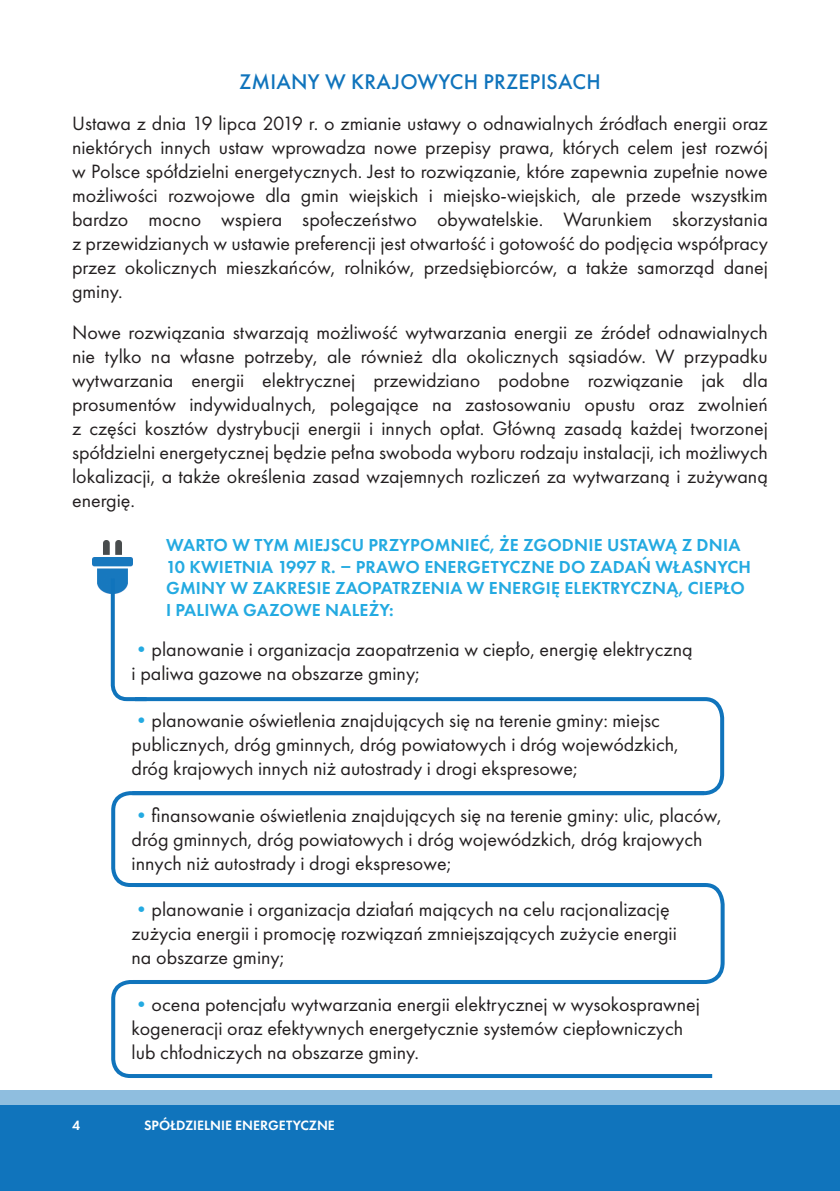
<style>
.page{position:relative;width:840px;height:1191px;background:#fff}
.page>*{position:absolute;margin:0;border:0;box-sizing:border-box;transform-origin:0 0}
.t1{font:500 22px "Futura PT";letter-spacing:.01em;color:#1074bc}
.t2{font:20px/24px "Futura PT";color:#231f20}
.t3{font:600 18px/21.6px "Futura PT";letter-spacing:.01em;color:#24aae1}
.t4{font:600 14px "Futura PT";color:#fff}
.s1{font-weight:500;color:#24aae1}
</style>
<div class="page">
<svg style="left:150px;top:697px;width:575px;height:98px"></svg>
<svg style="left:111px;top:789px;width:598px;height:98px"></svg>
<svg style="left:129px;top:881px;width:596px;height:101px"></svg>
<svg style="left:111px;top:978px;width:604px;height:100px"></svg>
<img style="left:92px;top:541px;width:41px;height:52px">
<svg style="left:109px;top:574px;width:41px;height:128px"></svg>
<div style="left:0;top:1105px;width:839px;height:86px;background:#1074bc"></div>
<div style="left:0;top:1090px;width:839px;height:15px;background:#8fbedf"></div>
<p class="t1" style="left:239px;top:68px;width:363px">ZMIANY W KRAJOWYCH PRZEPISACH</p>
<p class="t2" style="left:72px;top:111px;width:697px;text-align:justify">Ustawa z dnia 19 lipca 2019 r. o zmianie ustawy o odnawialnych źródłach energii oraz niektórych innych ustaw wprowadza nowe przepisy prawa, których celem jest rozwój w Polsce spółdzielni energetycznych. Jest to rozwiązanie, które zapewnia zupełnie nowe możliwości rozwojowe dla gmin wiejskich i miejsko-wiejskich, ale przede wszystkim bardzo mocno wspiera społeczeństwo obywatelskie. Warunkiem skorzystania z przewidzianych w ustawie preferencji jest otwartość i gotowość do podjęcia współpracy przez okolicznych mieszkańców, rolników, przedsiębiorców, a także samorząd danej gminy.</p>
<p class="t2" style="left:72px;top:320px;width:697px;text-align:justify">Nowe rozwiązania stwarzają możliwość wytwarzania energii ze źródeł odnawialnych nie tylko na własne potrzeby, ale również dla okolicznych sąsiadów. W przypadku wytwarzania energii elektrycznej przewidziano podobne rozwiązanie jak dla prosumentów indywidualnych, polegające na zastosowaniu opustu oraz zwolnień z części kosztów dystrybucji energii i innych opłat. Główną zasadą każdej tworzonej spółdzielni energetycznej będzie pełna swoboda wyboru rodzaju instalacji, ich możliwych lokalizacji, a także określenia zasad wzajemnych rozliczeń za wytwarzaną i zużywaną energię.</p>
<p class="t3" style="left:166px;top:534px;width:586px">WARTO W TYM MIEJSCU PRZYPOMNIEĆ, ŻE ZGODNIE USTAWĄ Z DNIA 10 KWIETNIA 1997 R. – PRAWO ENERGETYCZNE DO ZADAŃ WŁASNYCH GMINY W ZAKRESIE ZAOPATRZENIA W ENERGIĘ ELEKTRYCZNĄ, CIEPŁO I PALIWA GAZOWE NALEŻY:</p>
<p class="t2" style="left:131px;top:637px;width:562px"><span class="s1">•</span>planowanie i organizacja zaopatrzenia w ciepło, energię elektryczną i paliwa gazowe na obszarze gminy;</p>
<p class="t2" style="left:131px;top:708px;width:548px"><span class="s1">•</span>planowanie oświetlenia znajdujących się na terenie gminy: miejsc publicznych, dróg gminnych, dróg powiatowych i dróg wojewódzkich, dróg krajowych innych niż autostrady i drogi ekspresowe;</p>
<p class="t2" style="left:131px;top:802px;width:591px"><span class="s1">•</span>finansowanie oświetlenia znajdujących się na terenie gminy: ulic, placów, dróg gminnych, dróg powiatowych i dróg wojewódzkich, dróg krajowych innych niż autostrady i drogi ekspresowe;</p>
<p class="t2" style="left:131px;top:897px;width:546px"><span class="s1">•</span>planowanie i organizacja działań mających na celu racjonalizację zużycia energii i promocję rozwiązań zmniejszających zużycie energii na obszarze gminy;</p>
<p class="t2" style="left:131px;top:992px;width:569px"><span class="s1">•</span>ocena potencjału wytwarzania energii elektrycznej w wysokosprawnej kogeneracji oraz efektywnych energetycznie systemów ciepłowniczych lub chłodniczych na obszarze gminy.</p>
<p class="t4" style="left:72px;top:1116px;width:9px">4</p>
<p class="t4" style="left:144px;top:1116px;width:192px">SPÓŁDZIELNIE ENERGETYCZNE</p>
</div>
